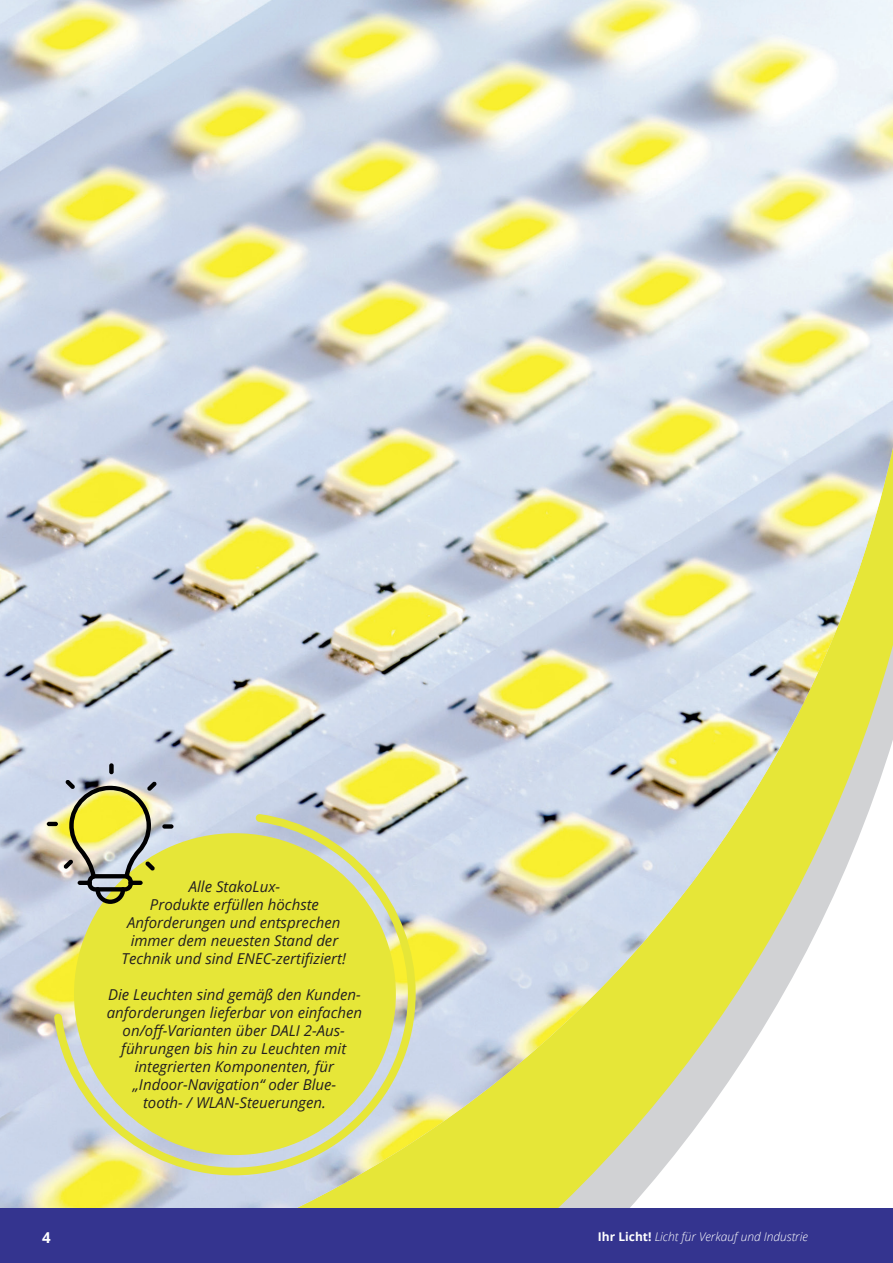
<style>
.page{position:relative;width:893px;height:1263px;background:#fff}
.page>*{position:absolute;margin:0;border:0;box-sizing:border-box;transform-origin:0 0}
.t1{font:italic 15px/18px "Open Sans";color:#231f20;text-align:center}
.t2{font:700 15px "Open Sans";color:#fff}
.t3{font:italic 300 12px "Open Sans";color:#fff}
.s1{font-weight:700;font-style:normal}
</style>
<div class="page">
<img style="left:0;top:0;width:893px;height:1209px">
<div style="left:0;top:1209px;width:893px;height:54px;background:#34348f"></div>
<svg style="left:54px;top:814px;width:362px;height:361px;background:#d4d8b3"></svg>
<div style="left:74px;top:833px;width:322px;height:322px;background:#e6e638;border-radius:50%"></div>
<hr style="left:47px;top:822px;width:11px;height:4px;background:#000001;border-radius:2px">
<div style="left:109px;top:763px;width:5px;height:11px;background:#000001;border-radius:2px"></div>
<div style="left:162px;top:824px;width:12px;height:5px;background:#000001;border-radius:2px"></div>
<img style="left:64px;top:780px;width:93px;height:124px">
<p class="t1" style="left:122px;top:877px;width:226px">Alle StakoLux-<br>Produkte erfüllen höchste<br>Anforderungen und entsprechen immer dem neuesten Stand der<br>Technik und sind ENEC-zertifiziert!</p>
<p class="t1" style="left:107px;top:985px;width:257px">Die Leuchten sind gemäß den Kunden&shy;anforderungen lieferbar von einfachen on/off-Varianten über DALI 2-Aus&shy;führungen bis hin zu Leuchten mit integrierten Komponenten, für „Indoor-Navigation“ oder Blue-<br>tooth- / WLAN-Steuerungen.</p>
<p class="t2" style="left:42px;top:1227px;width:10px">4</p>
<p class="t3" style="left:598px;top:1229px;width:211px"><span class="s1">Ihr Licht!</span> Licht für Verkauf und Industrie</p>
</div>
